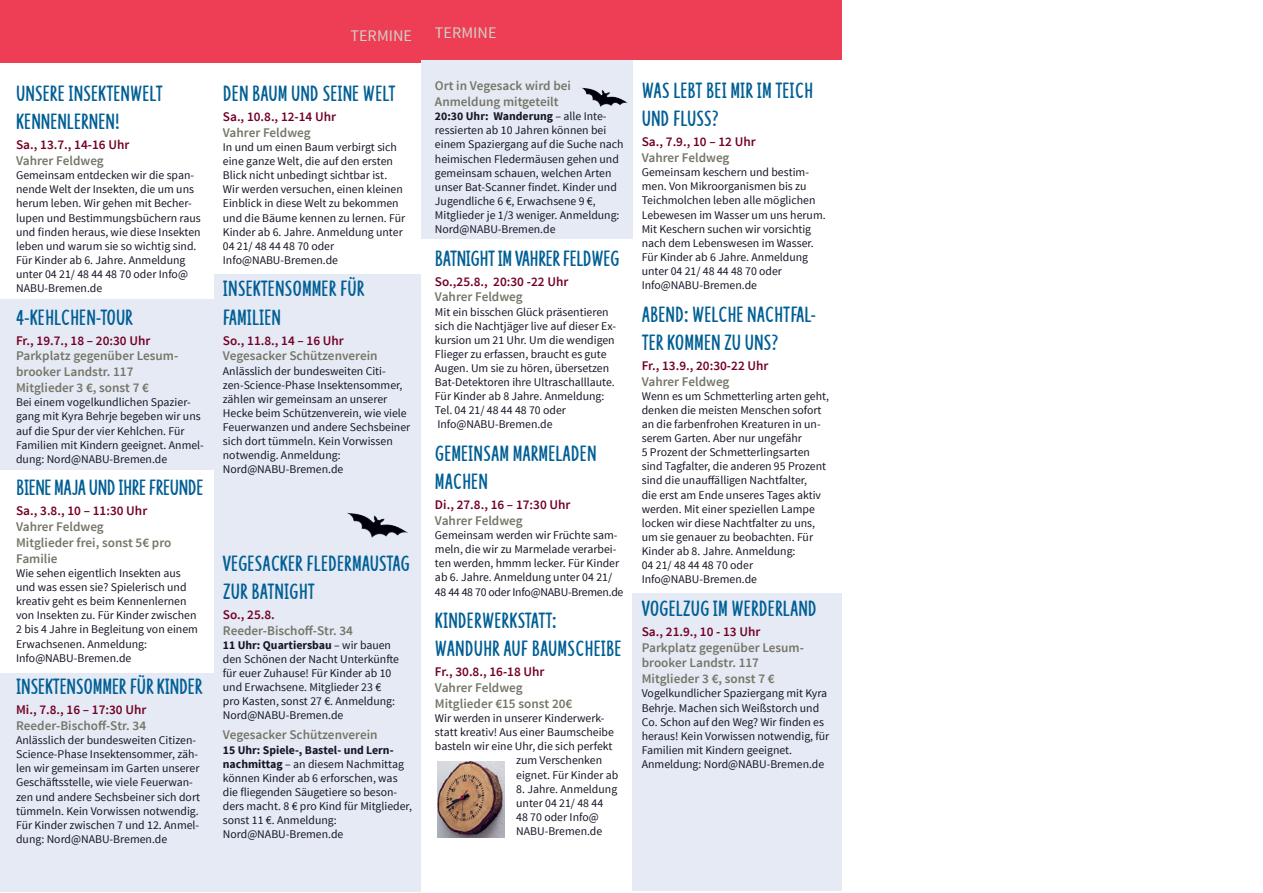
<style>
.page{position:relative;width:1263px;height:893px;background:#fff}
.page>*{position:absolute;margin:0;border:0;box-sizing:border-box;transform-origin:0 0}
.t1{font:700 23.55px/28.2px "NABU Hand";color:#005f95}
.t2{font:700 23.55px "NABU Hand";letter-spacing:-.02em;color:#005f95}
.t3{font:16.2px "Source Sans Pro";color:#d2d1c6}
.t4{font:600 13.2px/15.9px "Source Sans Pro";color:#757667}
.t5{font:600 13.2px "Source Sans Pro";color:#740125}
.t6{font:11.7px/14.1px "Source Sans Pro";color:#151526}
.s1{font-weight:700}
</style>
<div class="page">
<div style="left:0;top:673px;width:214px;height:219px;background:#e5eaf5"></div>
<div style="left:214px;top:274px;width:207px;height:618px;background:#e5eaf5"></div>
<div style="left:0;top:299px;width:214px;height:171px;background:#e5eaf5"></div>
<div style="left:0;top:0;width:421px;height:62px;background:#ed3e56"></div>
<svg style="left:347px;top:513px;width:10px;height:9px"></svg>
<div style="left:633px;top:593px;width:209px;height:298px;background:#e5eaf5"></div>
<div style="left:421px;top:59px;width:212px;height:180px;background:#e5eaf5"></div>
<div style="left:421px;top:0;width:421px;height:59px;background:#ed3e56"></div>
<svg style="left:582px;top:88px;width:7px;height:7px"></svg>
<img style="left:437px;top:761px;width:68px;height:77px">
<h1 class="t1" style="left:16px;top:80px;width:148px">UNSERE INSEKTENWELT<br>KENNENLERNEN!</h1>
<p class="t5" style="left:16px;top:137px;width:115px">Sa., 13.7., 14-16 Uhr</p>
<p class="t4" style="left:16px;top:153px;width:89px">Vahrer Feldweg</p>
<p class="t6" style="left:16px;top:168px;width:186px">Gemeinsam entdecken wir die span&shy;nende Welt der Insekten, die um uns herum leben. Wir gehen mit Becher&shy;lupen und Bestimmungsbüchern raus und finden heraus, wie diese Insekten leben und warum sie so wichtig sind.<br>Für Kinder ab 6. Jahre. Anmeldung unter 04 21/ 48 44 48 70 oder Info@<br>NABU-Bremen.de</p>
<h1 class="t1" style="left:16px;top:303px;width:119px">4-KEHLCHEN-TOUR</h1>
<p class="t5" style="left:16px;top:332px;width:136px">Fr., 19.7., 18 – 20:30 Uhr</p>
<p class="t4" style="left:16px;top:348px;width:164px">Parkplatz gegenüber Lesum&shy;brooker Landstr. 117<br>Mitglieder 3 €, sonst 7 €</p>
<p class="t6" style="left:16px;top:396px;width:189px">Bei einem vogelkundlichen Spazier&shy;gang mit Kyra Behrje begeben wir uns auf die Spur der vier Kehlchen. Für Familien mit Kindern geeignet. Anmel&shy;dung: Nord@NABU-Bremen.de</p>
<h1 class="t2" style="left:16px;top:475px;width:189px">BIENE MAJA UND IHRE FREUNDE</h1>
<p class="t5" style="left:16px;top:502px;width:133px">Sa., 3.8., 10 – 11:30 Uhr</p>
<p class="t4" style="left:16px;top:519px;width:157px">Vahrer Feldweg<br>Mitglieder frei, sonst 5€ pro<br>Familie</p>
<p class="t6" style="left:16px;top:566px;width:183px">Wie sehen eigentlich Insekten aus und was essen sie? Spielerisch und kreativ geht es beim Kennenlernen von Insekten zu. Für Kinder zwischen<br>2 bis 4 Jahre in Begleitung von einem<br>Erwachsenen. Anmeldung:<br>Info@NABU-Bremen.de</p>
<h1 class="t1" style="left:16px;top:673px;width:188px">INSEKTENSOMMER FÜR KINDER</h1>
<p class="t5" style="left:16px;top:701px;width:132px">Mi., 7.8., 16 – 17:30 Uhr</p>
<p class="t4" style="left:16px;top:718px;width:132px">Reeder-Bischoff-Str. 34</p>
<p class="t6" style="left:16px;top:733px;width:185px">Anlässlich der bundesweiten Citizen-Science-Phase Insektensommer, zäh&shy;len wir gemeinsam im Garten unserer Geschäftsstelle, wie viele Feuerwan&shy;zen und andere Sechsbeiner sich dort tümmeln. Kein Vorwissen notwendig.<br>Für Kinder zwischen 7 und 12. Anmel&shy;dung: Nord@NABU-Bremen.de</p>
<h2 class="t3" style="left:350px;top:26px;width:63px">TERMINE</h2>
<h2 class="t3" style="left:435px;top:23px;width:63px">TERMINE</h2>
<p class="t4" style="left:435px;top:78px;width:138px">Ort in Vegesack wird bei<br>Anmeldung mitgeteilt</p>
<p class="t6" style="left:435px;top:110px;width:190px"><span class="s1">20:30 Uhr: Wanderung</span> – alle Inte&shy;ressierten ab 10 Jahren können bei einem Spaziergang auf die Suche nach heimischen Fledermäusen gehen und gemeinsam schauen, welchen Arten unser Bat-Scanner findet. Kinder und Jugendliche 6 €, Erwachsene 9 €, Mitglieder je 1/3 weniger. Anmeldung:<br>Nord@NABU-Bremen.de</p>
<h1 class="t2" style="left:435px;top:245px;width:186px">BATNIGHT IM VAHRER FELDWEG</h1>
<p class="t5" style="left:435px;top:273px;width:135px">So.,25.8., 20:30 -22 Uhr</p>
<p class="t4" style="left:435px;top:289px;width:89px">Vahrer Feldweg</p>
<p class="t6" style="left:435px;top:305px;width:183px">Mit ein bisschen Glück präsentieren sich die Nachtjäger live auf dieser Ex&shy;kursion um 21 Uhr. Um die wendigen Flieger zu erfassen, braucht es gute Augen. Um sie zu hören, übersetzen Bat-Detektoren ihre Ultraschalllaute.<br>Für Kinder ab 8 Jahre. Anmeldung:<br>Tel. 04 21/ 48 44 48 70 oder Info@NABU-Bremen.de</p>
<h1 class="t1" style="left:435px;top:439px;width:163px">GEMEINSAM MARMELADEN<br>MACHEN</h1>
<p class="t5" style="left:435px;top:496px;width:137px">Di., 27.8., 16 – 17:30 Uhr</p>
<p class="t4" style="left:435px;top:513px;width:89px">Vahrer Feldweg</p>
<p class="t6" style="left:435px;top:528px;width:190px">Gemeinsam werden wir Früchte sam&shy;meln, die wir zu Marmelade verarbei&shy;ten werden, hmmm lecker. Für Kinder ab 6. Jahre. Anmeldung unter 04 21/ 48 44 48 70 oder Info@NABU-Bremen.de</p>
<h1 class="t1" style="left:435px;top:607px;width:188px">KINDERWERKSTATT:<br>WANDUHR AUF BAUMSCHEIBE</h1>
<p class="t5" style="left:435px;top:663px;width:111px">Fr., 30.8., 16-18 Uhr</p>
<p class="t4" style="left:435px;top:680px;width:139px">Vahrer Feldweg<br>Mitglieder €15 sonst 20€</p>
<p class="t6" style="left:435px;top:711px;width:171px">Wir werden in unserer Kinderwerk-</p>
<p class="t6" style="left:435px;top:725px;width:180px">statt kreativ! Aus einer Baumscheibe</p>
<p class="t6" style="left:435px;top:740px;width:179px">basteln wir eine Uhr, die sich perfekt</p>
<p class="t6" style="left:516px;top:754px;width:87px">zum Verschenken</p>
<p class="t6" style="left:516px;top:768px;width:104px">eignet. Für Kinder ab</p>
<p class="t6" style="left:516px;top:782px;width:103px">8. Jahre. Anmeldung unter 04 21/ 48 44<br>48 70 oder Info@<br>NABU-Bremen.de</p>
<h1 class="t1" style="left:223px;top:80px;width:174px">DEN BAUM UND SEINE WELT</h1>
<p class="t5" style="left:223px;top:108px;width:115px">Sa., 10.8., 12-14 Uhr</p>
<p class="t4" style="left:223px;top:125px;width:89px">Vahrer Feldweg</p>
<p class="t6" style="left:223px;top:140px;width:184px">In und um einen Baum verbirgt sich eine ganze Welt, die auf den ersten<br>Blick nicht unbedingt sichtbar ist.<br>Wir werden versuchen, einen kleinen<br>Einblick in diese Welt zu bekommen und die Bäume kennen zu lernen. Für<br>Kinder ab 6. Jahre. Anmeldung unter<br>04 21/ 48 44 48 70 oder<br>Info@NABU-Bremen.de</p>
<h1 class="t1" style="left:223px;top:275px;width:143px">INSEKTENSOMMER FÜR<br>FAMILIEN</h1>
<p class="t5" style="left:223px;top:332px;width:122px">So., 11.8., 14 – 16 Uhr</p>
<p class="t4" style="left:223px;top:348px;width:156px">Vegesacker Schützenverein</p>
<p class="t6" style="left:223px;top:364px;width:189px">Anlässlich der bundesweiten Citi&shy;zen-Science-Phase Insektensommer, zählen wir gemeinsam an unserer<br>Hecke beim Schützenverein, wie viele<br>Feuerwanzen und andere Sechsbeiner sich dort tümmeln. Kein Vorwissen notwendig. Anmeldung:<br>Nord@NABU-Bremen.de</p>
<h1 class="t1" style="left:223px;top:549px;width:188px">VEGESACKER FLEDERMAUSTAG<br>ZUR BATNIGHT</h1>
<p class="t5" style="left:223px;top:606px;width:53px">So., 25.8.</p>
<p class="t4" style="left:223px;top:623px;width:132px">Reeder-Bischoff-Str. 34</p>
<p class="t6" style="left:223px;top:638px;width:178px"><span class="s1">11 Uhr: Quartiersbau</span> – wir bauen den Schönen der Nacht Unterkünfte für euer Zuhause! Für Kinder ab 10 und Erwachsene. Mitglieder 23 € pro Kasten, sonst 27 €. Anmeldung:<br>Nord@NABU-Bremen.de</p>
<p class="t4" style="left:223px;top:727px;width:156px">Vegesacker Schützenverein</p>
<p class="t6" style="left:223px;top:743px;width:191px"><span class="s1">15 Uhr: Spiele-, Bastel- und Lern&shy;nachmittag</span> – an diesem Nachmittag können Kinder ab 6 erforschen, was die fliegenden Säugetiere so beson&shy;ders macht. 8 € pro Kind für Mitglieder, sonst 11 €. Anmeldung:<br>Nord@NABU-Bremen.de</p>
<h1 class="t1" style="left:642px;top:77px;width:173px">WAS LEBT BEI MIR IM TEICH<br>UND FLUSS?</h1>
<p class="t5" style="left:642px;top:134px;width:115px">Sa., 7.9., 10 – 12 Uhr</p>
<p class="t4" style="left:642px;top:150px;width:89px">Vahrer Feldweg</p>
<p class="t6" style="left:642px;top:165px;width:185px">Gemeinsam keschern und bestim&shy;men. Von Mikroorganismen bis zu<br>Teichmolchen leben alle möglichen<br>Lebewesen im Wasser um uns herum.<br>Mit Keschern suchen wir vorsichtig nach dem Lebenswesen im Wasser.<br>Für Kinder ab 6 Jahre. Anmeldung unter 04 21/ 48 44 48 70 oder<br>Info@NABU-Bremen.de</p>
<h1 class="t1" style="left:642px;top:300px;width:176px">ABEND: WELCHE NACHTFAL-<br>TER KOMMEN ZU UNS?</h1>
<p class="t5" style="left:642px;top:357px;width:128px">Fr., 13.9., 20:30-22 Uhr</p>
<p class="t4" style="left:642px;top:374px;width:89px">Vahrer Feldweg</p>
<p class="t6" style="left:642px;top:389px;width:189px">Wenn es um Schmetterling arten geht, denken die meisten Menschen sofort an die farbenfrohen Kreaturen in un&shy;serem Garten. Aber nur ungefähr<br>5 Prozent der Schmetterlingsarten sind Tagfalter, die anderen 95 Prozent sind die unauffälligen Nachtfalter,<br>die erst am Ende unseres Tages aktiv werden. Mit einer speziellen Lampe locken wir diese Nachtfalter zu uns, um sie genauer zu beobachten. Für Kinder ab 8. Jahre. Anmeldung:<br>04 21/ 48 44 48 70 oder Info@NABU-Bremen.de</p>
<h1 class="t1" style="left:642px;top:594px;width:177px">VOGELZUG IM WERDERLAND</h1>
<p class="t5" style="left:642px;top:623px;width:120px">Sa., 21.9., 10 - 13 Uhr</p>
<p class="t4" style="left:642px;top:640px;width:164px">Parkplatz gegenüber Lesum&shy;brooker Landstr. 117<br>Mitglieder 3 €, sonst 7 €</p>
<p class="t6" style="left:642px;top:687px;width:189px">Vogelkundlicher Spaziergang mit Kyra Behrje. Machen sich Weißstorch und Co. Schon auf den Weg? Wir finden es heraus! Kein Vorwissen notwendig, für Familien mit Kindern geeignet.<br>Anmeldung: Nord@NABU-Bremen.de</p>
</div>
